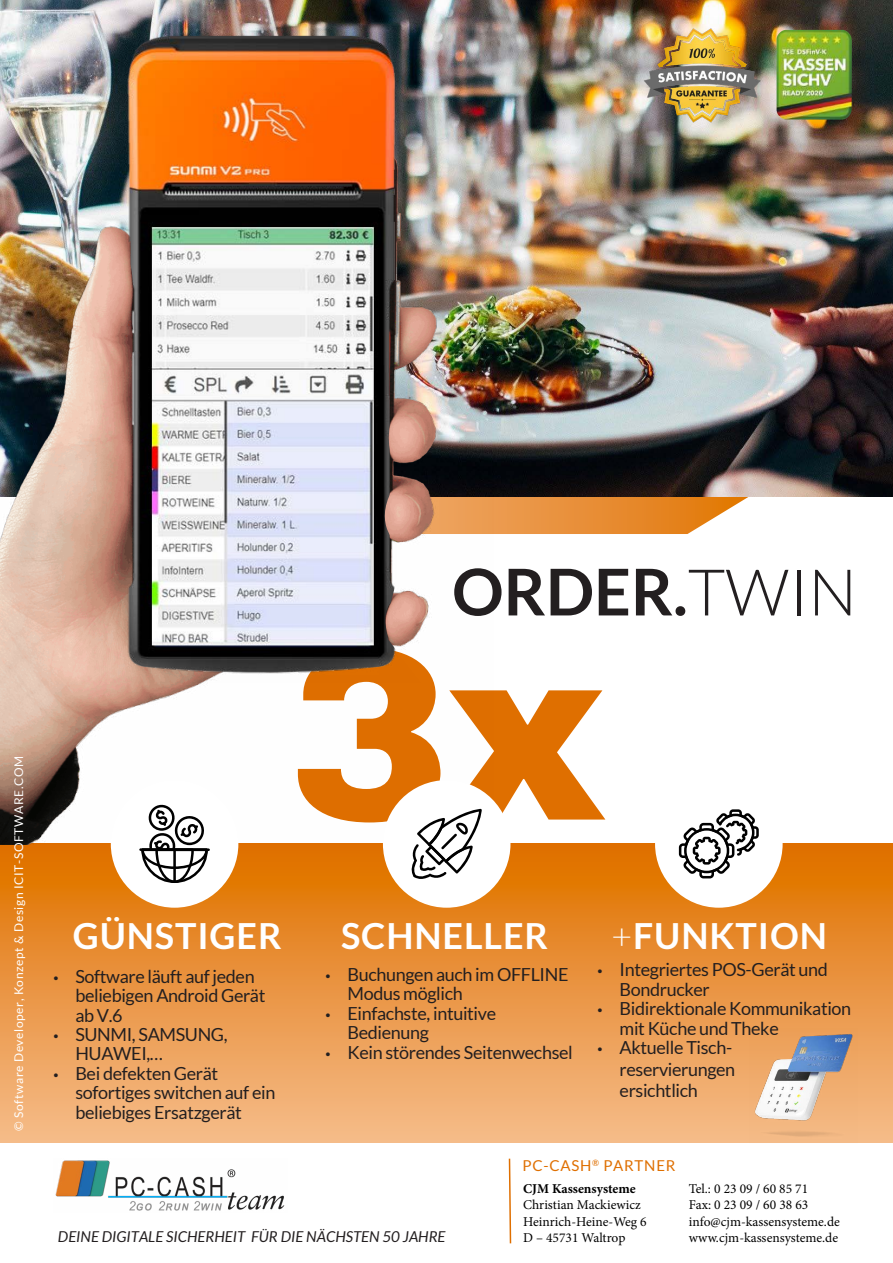
<style>
.page{position:relative;width:893px;height:1263px;background:#fff}
.page>*{position:absolute;margin:0;border:0;box-sizing:border-box;transform-origin:0 0}
.t1{font:900 244.65px "Archivo";color:#df6f00}
.t2{font:700 64.5px "Lato";color:#231f20}
.t3{font:700 36px "Lato";letter-spacing:.025em;color:#fff}
.t4{font:18px/19.5px "Lato";letter-spacing:-.02em;color:#231f20}
.t5{font:italic 15px "Lato";color:#231f20}
.t6{font:15px "Lato";letter-spacing:.05em;color:#df6f00}
.t7{font:13.5px/16.2px "Minion Pro";color:#000}
.t8{font:700 13.5px "Minion Pro";color:#000}
.t9{font:12px "Lato";letter-spacing:.05em;color:#fff}
.s1{font-weight:300}
.s2{font-family:"Myriad Pro"}
</style>
<div class="page">
<div style="left:0;top:844px;width:893px;height:299px;background:linear-gradient(to bottom,#df6f00,#f5bc8d)"></div>
<svg style="left:494px;top:496px;width:308px;height:38px"></svg>
<img style="left:494px;top:0;width:399px;height:496px">
<img style="left:0;top:0;width:494px;height:844px">
<img style="left:31px;top:0;width:392px;height:684px">
<img style="left:642px;top:18px;width:119px;height:119px">
<img style="left:776px;top:30px;width:76px;height:90px">
<div style="left:383px;top:780px;width:127px;height:128px;background:#fff;border-radius:50%"></div>
<svg style="left:411px;top:809px;width:71px;height:70px"></svg>
<div style="left:655px;top:780px;width:128px;height:128px;background:#fff;border-radius:50%"></div>
<svg style="left:679px;top:809px;width:80px;height:69px"></svg>
<div style="left:111px;top:780px;width:127px;height:128px;background:#fff;border-radius:50%"></div>
<svg style="left:139px;top:804px;width:71px;height:79px"></svg>
<img style="left:749px;top:1029px;width:109px;height:114px">
<img style="left:55px;top:1160px;width:230px;height:51px">
<svg style="left:508px;top:1158px;width:4px;height:86px"></svg>
<p class="t9" style="left:12px;top:1131px;width:376px;rotate:-90deg">© Software Developer, Konzept &amp; Design ICIT-SOFTWARE.COM</p>
<h2 class="t2" style="left:452px;top:555px;width:406px">ORDER.<span class="s1">TWIN</span></h2>
<h1 class="t1" style="left:288px;top:585px;width:320px">3x</h1>
<h3 class="t3" style="left:73px;top:916px;width:210px">GÜNSTIGER</h3>
<h3 class="t3" style="left:341px;top:915px;width:209px">SCHNELLER</h3>
<h3 class="t3" style="left:611px;top:915px;width:217px"><span class="s1">+</span>FUNKTION</h3>
<p class="t4" style="left:75px;top:966px;width:192px;text-indent:-22px"><span class="s2">•</span> Software läuft auf jeden beliebigen Android Gerät ab V.6</p>
<p class="t4" style="left:75px;top:1024px;width:154px;text-indent:-22px"><span class="s2">•</span> SUNMI, SAMSUNG,<br>HUAWEI,…</p>
<p class="t4" style="left:75px;top:1063px;width:201px;text-indent:-22px"><span class="s2">•</span> Bei defekten Gerät sofortiges switchen auf ein beliebiges Ersatzgerät</p>
<p class="t4" style="left:620px;top:960px;width:210px;text-indent:-22px"><span class="s2">•</span> Integriertes POS-Gerät und<br>Bondrucker</p>
<p class="t4" style="left:620px;top:999px;width:233px;text-indent:-22px"><span class="s2">•</span> Bidirektionale Kommunikation mit Küche und Theke</p>
<p class="t4" style="left:620px;top:1037px;width:117px;line-height:21.6px;text-indent:-22px"><span class="s2">•</span> Aktuelle Tisch&shy;reservierungen ersichtlich</p>
<p class="t4" style="left:347px;top:964px;width:223px;text-indent:-22px"><span class="s2">•</span> Buchungen auch im OFFLINE<br>Modus möglich</p>
<p class="t4" style="left:347px;top:1003px;width:150px;text-indent:-22px"><span class="s2">•</span> Einfachste, intuitive<br>Bedienung</p>
<p class="t4" style="left:326px;top:1042px;width:249px"><span class="s2">•</span> Kein störendes Seitenwechsel</p>
<p class="t5" style="left:58px;top:1228px;width:389px">DEINE DIGITALE SICHERHEIT FÜR DIE NÄCHSTEN 50 JAHRE</p>
<p class="t6" style="left:523px;top:1157px;width:154px">PC-CASH<sup>®</sup> PARTNER</p>
<p class="t8" style="left:523px;top:1179px;width:114px">CJM Kassensysteme</p>
<p class="t7" style="left:523px;top:1197px;width:125px">Christian Mackiewicz<br>Heinrich-Heine-Weg 6<br>D – 45731 Waltrop</p>
<p class="t7" style="left:689px;top:1181px;width:153px">Tel.: 0 23 09 / 60 85 71<br>Fax: 0 23 09 / 60 38 63 info@cjm-kassensysteme.de www.cjm-kassensysteme.de</p>
</div>
